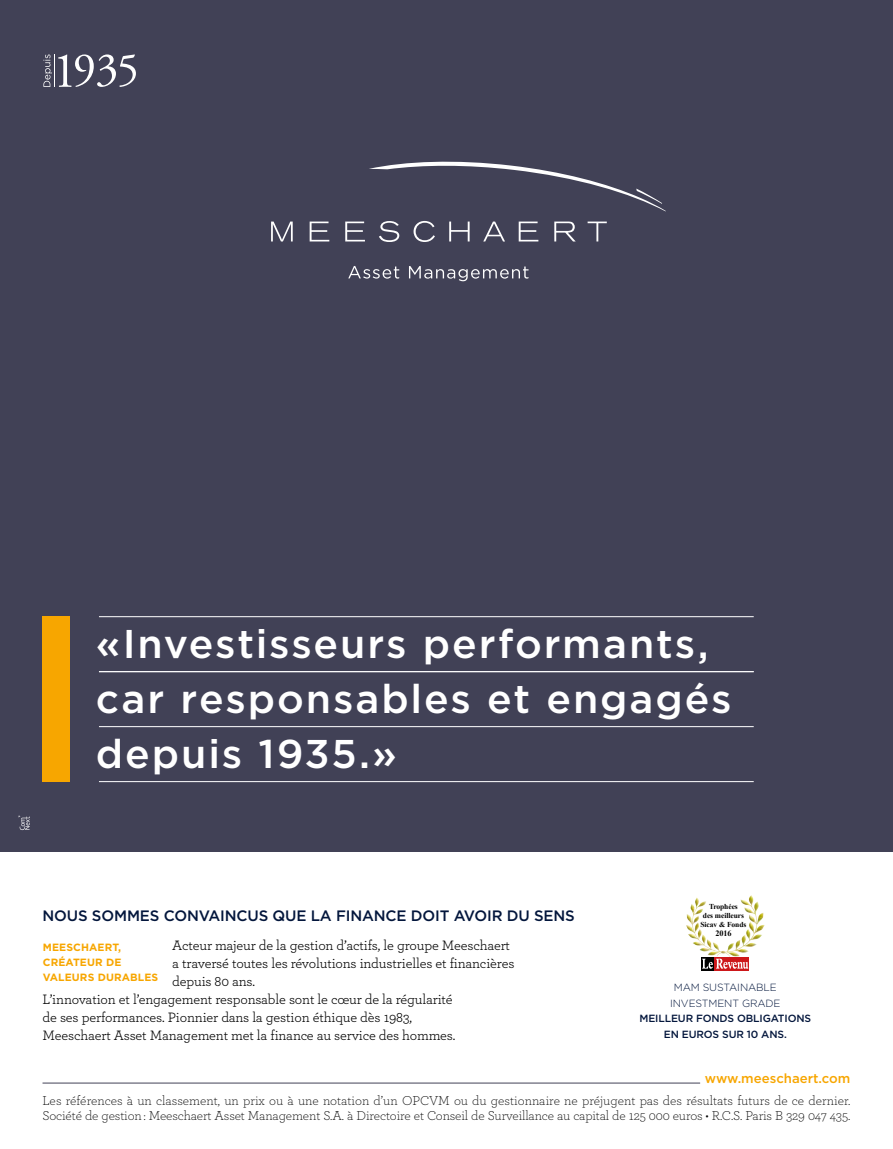
<style>
.page{position:relative;width:893px;height:1149px;background:#fff}
.page>*{position:absolute;margin:0;border:0;box-sizing:border-box;transform-origin:0 0}
.t1{font:500 40.05px "Gotham";letter-spacing:.045em;color:#fff}
.t2{font:500 15px "Gotham";letter-spacing:-.01em;color:#03163c}
.t3{font:14.25px "Archer";letter-spacing:-.01em;color:#000}
.t4{font:300 13.5px/15px "Archer";letter-spacing:-.01em;color:#000}
.t5{font:500 13.2px "Gotham";color:#f7a600}
.t6{font:700 10.5px/15px "Gotham";letter-spacing:.01em;color:#f7a600}
.t7{font:500 10.35px/15.6px "Gotham";letter-spacing:-.01em;color:#03163c;text-align:center}
.t8{font:300 10.35px/15.6px "Gotham";letter-spacing:-.01em;color:#03163c;text-align:center}
.t9{font:700 8.25px "Times New Roman";color:#000}
.t10{font:700 7.5px/8.9px "Times New Roman";letter-spacing:-.01em;color:#000;text-align:center}
</style>
<div class="page">
<div style="left:0;top:0;width:893px;height:851px;background:#414156"></div>
<div style="left:43px;top:616px;width:27px;height:165px;background:#f7a600"></div>
<hr style="left:43px;top:1082px;width:657px;height:1px;background:#414156">
<svg style="left:271px;top:221px;width:22px;height:20px"></svg>
<svg style="left:310px;top:221px;width:19px;height:20px"></svg>
<svg style="left:345px;top:221px;width:20px;height:20px"></svg>
<svg style="left:379px;top:221px;width:20px;height:21px"></svg>
<svg style="left:414px;top:221px;width:21px;height:21px"></svg>
<svg style="left:449px;top:221px;width:21px;height:20px"></svg>
<svg style="left:483px;top:221px;width:22px;height:20px"></svg>
<svg style="left:519px;top:221px;width:19px;height:20px"></svg>
<svg style="left:554px;top:221px;width:21px;height:20px"></svg>
<svg style="left:588px;top:221px;width:19px;height:20px"></svg>
<svg style="left:369px;top:162px;width:297px;height:49px"></svg>
<svg style="left:348px;top:266px;width:51px;height:12px"></svg>
<svg style="left:409px;top:266px;width:119px;height:15px"></svg>
<img style="left:733px;top:895px;width:23px;height:55px">
<svg style="left:701px;top:957px;width:14px;height:13px"></svg>
<svg style="left:715px;top:957px;width:34px;height:13px"></svg>
<svg style="left:702px;top:958px;width:46px;height:10px"></svg>
<svg style="left:18px;top:815px;width:12px;height:14px"></svg>
<hr style="left:99px;top:780px;width:655px;height:1px;background:#fff">
<hr style="left:99px;top:616px;width:655px;height:1px;background:#fff">
<hr style="left:99px;top:726px;width:655px;height:1px;background:#fff">
<hr style="left:99px;top:671px;width:655px;height:1px;background:#fff">
<svg style="left:43px;top:54px;width:9px;height:33px"></svg>
<hr style="left:54px;top:54px;width:1px;height:33px;background:#fff">
<svg style="left:58px;top:54px;width:78px;height:33px"></svg>
<h1 class="t1" style="left:96px;top:620px;width:614px">«Investisseurs performants,</h1>
<h1 class="t1" style="left:96px;top:675px;width:637px">car responsables et engagés</h1>
<h1 class="t1" style="left:96px;top:731px;width:302px">depuis 1935.»</h1>
<p class="t2" style="left:43px;top:906px;width:534px">NOUS SOMMES CONVAINCUS QUE LA FINANCE DOIT AVOIR DU SENS</p>
<p class="t3" style="left:172px;top:935px;width:339px">Acteur majeur de la gestion d’actifs, le groupe Meeschaert</p>
<p class="t3" style="left:172px;top:953px;width:344px">a traversé toutes les révolutions industrielles et financières</p>
<p class="t3" style="left:172px;top:971px;width:84px">depuis 80 ans.</p>
<p class="t3" style="left:43px;top:989px;width:412px">L’innovation et l’engagement responsable sont le cœur de la régularité</p>
<p class="t3" style="left:43px;top:1007px;width:371px">de ses performances. Pionnier dans la gestion éthique dès 1983,</p>
<p class="t3" style="left:43px;top:1025px;width:414px">Meeschaert Asset Management met la finance au service des hommes.</p>
<p class="t6" style="left:43px;top:939px;width:117px">MEESCHAERT,<br>CRÉATEUR DE<br>VALEURS DURABLES</p>
<p class="t10" style="left:700px;top:901px;width:47px">Trophées<br>des meilleurs<br>Sicav &amp; Fonds</p>
<p class="t9" style="left:715px;top:927px;width:18px">2016</p>
<p class="t8" style="left:670px;top:979px;width:112px">MAM SUSTAINABLE<br>INVESTMENT GRADE</p>
<p class="t7" style="left:639px;top:1010px;width:173px">MEILLEUR FONDS OBLIGATIONS<br>EN EUROS SUR 10 ANS.</p>
<p class="t5" style="left:705px;top:1070px;width:147px">www.meeschaert.com</p>
<p class="t4" style="left:43px;top:1092px;width:809px">Les références à un classement, un prix ou à une notation d’un OPCVM ou du gestionnaire ne préjugent pas des résultats futurs de ce dernier.<br>Société de gestion : Meeschaert Asset Management S.A. à Directoire et Conseil de Surveillance au capital de 125 000 euros • R.C.S. Paris B 329 047 435.</p>
</div>
